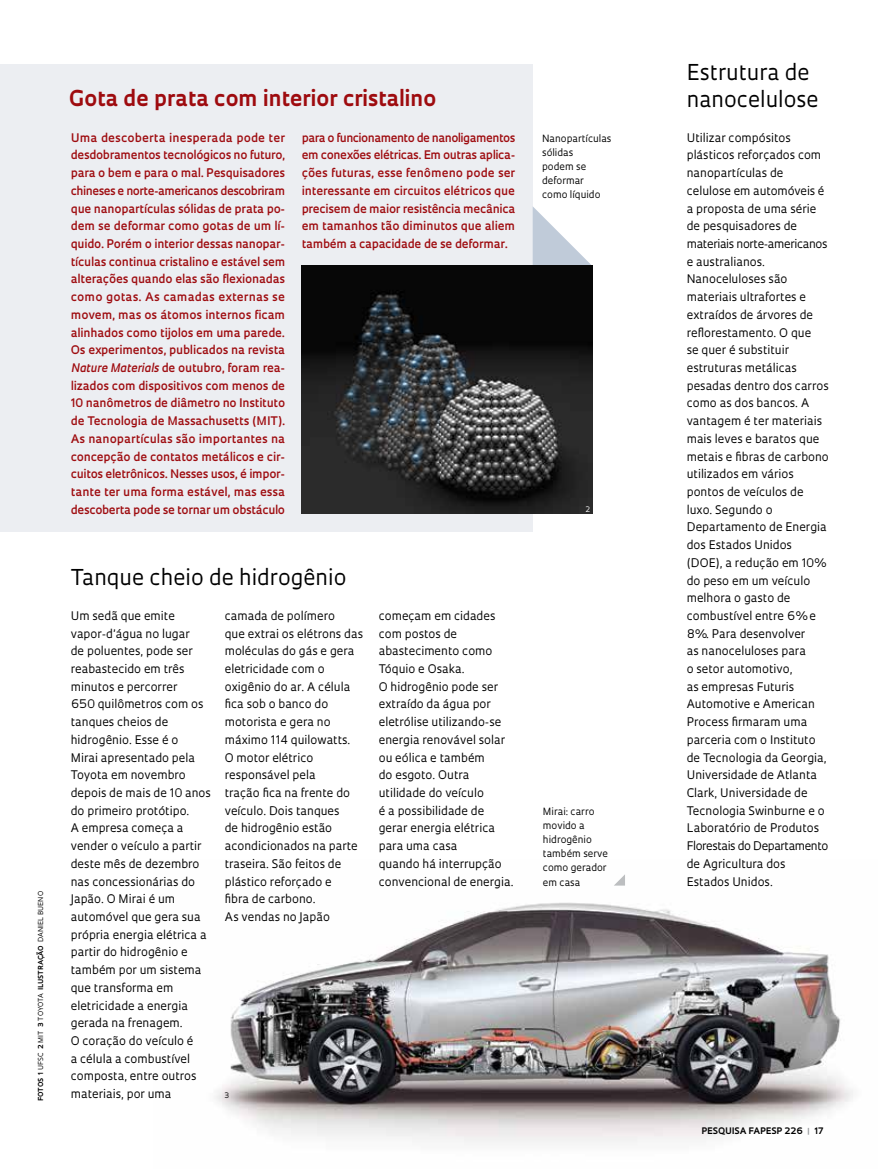
<style>
.page{position:relative;width:885px;height:1169px;background:#fff}
.page>*{position:absolute;margin:0;border:0;box-sizing:border-box;transform-origin:0 0}
.t1{font:21.3px/26.5px "Oculum";color:#000}
.t2{font:700 21.3px "Oculum";color:#9e0b0f}
.t3{font:11.55px/17.7px "Oculum";color:#000}
.t4{font:600 11.55px/17.7px "Oculum";letter-spacing:-.01em;color:#9e0b0f;text-align:justify}
.t5{font:9.75px/14.1px "Oculum";color:#000}
.t6{font:700 8.7px "Oculum";letter-spacing:.015em;color:#000}
.t7{font:7.35px "Oculum";color:#fff}
.t8{font:7.35px "Oculum";color:#000}
.t9{font:6.75px "Oculum";letter-spacing:.015em;color:#000}
.s1{font-weight:700}
.s2{font-style:italic}
.s3{color:#939598}
</style>
<div class="page">
<img style="left:215px;top:885px;width:638px;height:258px">
<div style="left:0;top:64px;width:533px;height:467px;background:#eceef2"></div>
<svg style="left:533px;top:207px;width:59px;height:59px"></svg>
<img style="left:302px;top:266px;width:290px;height:247px">
<svg style="left:614px;top:874px;width:11px;height:11px"></svg>
<p class="t9" style="left:36px;top:1101px;width:211px;rotate:-90deg"><span class="s1">FOTOS 1</span> UFSC <span class="s1">2</span> MIT <span class="s1">3</span> TOYOTA <span class="s1">ILUSTRAÇÃO</span> DANIEL BUENO</p>
<h1 class="t2" style="left:69px;top:84px;width:369px">Gota de prata com interior cristalino</h1>
<p class="t4" style="left:71px;top:128px;width:216px">Uma descoberta inesperada pode ter desdobramentos tecnológicos no futuro, para o bem e para o mal. Pesquisadores chineses e norte-americanos descobriram que nanopartículas sólidas de prata po&shy;dem se deformar como gotas de um lí&shy;quido. Porém o interior dessas nanopar&shy;tículas continua cristalino e estável sem alterações quando elas são flexionadas como gotas. As camadas externas se movem, mas os átomos internos ficam alinhados como tijolos em uma parede.<br>Os experimentos, publicados na revista <span class="s2">Nature Materials</span> de outubro, foram rea&shy;lizados com dispositivos com menos de 10 nanômetros de diâmetro no Instituto de Tecnologia de Massachusetts (MIT).<br>As nanopartículas são importantes na concepção de contatos metálicos e cir&shy;cuitos eletrônicos. Nesses usos, é impor&shy;tante ter uma forma estável, mas essa descoberta pode se tornar um obstáculo</p>
<p class="t4" style="left:302px;top:128px;width:215px">para o funcionamento de nanoligamentos em conexões elétricas. Em outras aplica&shy;ções futuras, esse fenômeno pode ser interessante em circuitos elétricos que precisem de maior resistência mecânica em tamanhos tão diminutos que aliem também a capacidade de se deformar.</p>
<h1 class="t1" style="left:71px;top:562px;width:277px">Tanque cheio de hidrogênio</h1>
<p class="t3" style="left:71px;top:606px;width:142px">Um sedã que emite vapor-d’água no lugar<br>de poluentes, pode ser reabastecido em três minutos e percorrer<br>650 quilômetros com os tanques cheios de hidrogênio. Esse é o<br>Mirai apresentado pela<br>Toyota em novembro depois de mais de 10 anos do primeiro protótipo.<br>A empresa começa a vender o veículo a partir deste mês de dezembro nas concessionárias do<br>Japão. O Mirai é um automóvel que gera sua própria energia elétrica a partir do hidrogênio e também por um sistema que transforma em eletricidade a energia gerada na frenagem.<br>O coração do veículo é<br>a célula a combustível composta, entre outros materiais, por uma</p>
<p class="t3" style="left:225px;top:606px;width:140px">camada de polímero<br>que extrai os elétrons das moléculas do gás e gera eletricidade com o oxigênio do ar. A célula fica sob o banco do motorista e gera no máximo 114 quilowatts.<br>O motor elétrico responsável pela<br>tração fica na frente do veículo. Dois tanques<br>de hidrogênio estão acondicionados na parte traseira. São feitos de plástico reforçado e<br>fibra de carbono.<br>As vendas no Japão</p>
<p class="t3" style="left:379px;top:606px;width:136px">começam em cidades com postos de abastecimento como<br>Tóquio e Osaka.<br>O hidrogênio pode ser extraído da água por eletrólise utilizando-se energia renovável solar ou eólica e também<br>do esgoto. Outra utilidade do veículo<br>é a possibilidade de gerar energia elétrica para uma casa<br>quando há interrupção convencional de energia.</p>
<p class="t8" style="left:225px;top:1090px;width:6px">3</p>
<p class="t5" style="left:542px;top:131px;width:71px">Nanopartículas sólidas<br>podem se deformar como líquido</p>
<p class="t7" style="left:586px;top:504px;width:6px">2</p>
<p class="t5" style="left:543px;top:803px;width:66px">Mirai: carro movido a hidrogênio também serve como gerador em casa</p>
<h1 class="t1" style="left:687px;top:58px;width:133px">Estrutura de nanocelulose</h1>
<p class="t3" style="left:687px;top:128px;width:144px">Utilizar compósitos plásticos reforçados com nanopartículas de celulose em automóveis é a proposta de uma série de pesquisadores de materiais norte-americanos e australianos.<br>Nanoceluloses são materiais ultrafortes e extraídos de árvores de reflorestamento. O que<br>se quer é substituir estruturas metálicas pesadas dentro dos carros como as dos bancos. A vantagem é ter materiais mais leves e baratos que metais e fibras de carbono utilizados em vários pontos de veículos de luxo. Segundo o<br>Departamento de Energia dos Estados Unidos (DOE), a redução em 10% do peso em um veículo melhora o gasto de combustível entre 6% e<br>8%. Para desenvolver<br>as nanoceluloses para<br>o setor automotivo,<br>as empresas Futuris<br>Automotive e American<br>Process firmaram uma parceria com o Instituto de Tecnologia da Georgia,<br>Universidade de Atlanta<br>Clark, Universidade de<br>Tecnologia Swinburne e o<br>Laboratório de Produtos<br>Florestais do Departamento de Agricultura dos<br>Estados Unidos.</p>
<p class="t6" style="left:702px;top:1124px;width:123px">PESQUISA FAPESP 226 <span class="s3">|</span> 17</p>
</div>
